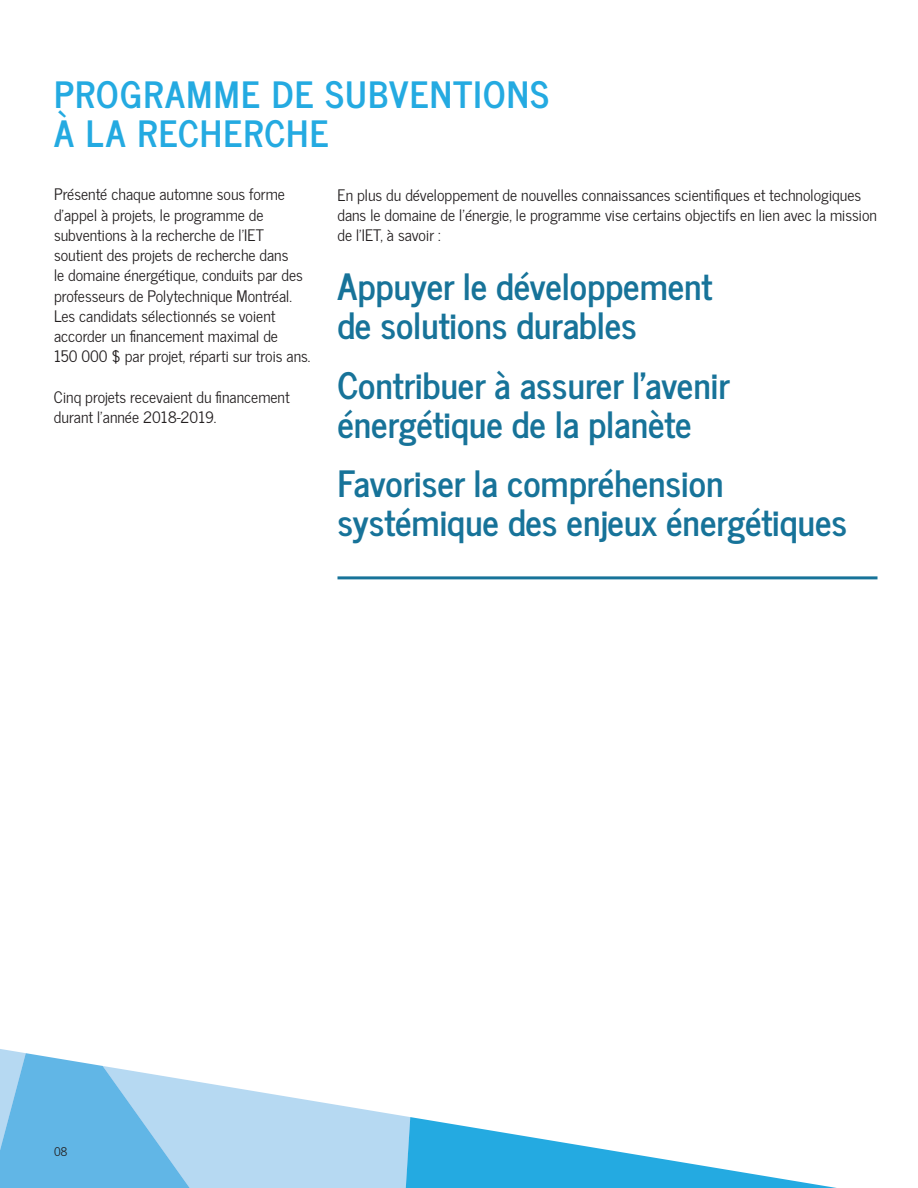
<style>
.page{position:relative;width:918px;height:1188px;background:#fff}
.page>*{position:absolute;margin:0;border:0;box-sizing:border-box;transform-origin:0 0}
.t1{font:700 36px/39px "News Cycle";color:#177399}
.t2{font:700 36px/39px "News Cycle";letter-spacing:.035em;color:#24aae1}
.t3{font:15.75px/20.2px "News Cycle";color:#231f20}
.t4{font:12px "News Cycle";color:#231f20}
</style>
<div class="page">
<svg style="left:0;top:1049px;width:837px;height:139px"></svg>
<hr style="left:338px;top:576px;width:540px;height:3px;background:#177399">
<h1 class="t2" style="left:54px;top:71px;width:496px">PROGRAMME DE SUBVENTIONS<br>À LA RECHERCHE</h1>
<p class="t3" style="left:54px;top:184px;width:258px">Présenté chaque automne sous forme d’appel à projets, le programme de subventions à la recherche de l’IET soutient des projets de recherche dans<br>le domaine énergétique, conduits par des professeurs de Polytechnique Montréal.<br>Les candidats sélectionnés se voient accorder un financement maximal de<br>150 000 $ par projet, réparti sur trois ans.</p>
<p class="t3" style="left:54px;top:386px;width:237px">Cinq projets recevaient du financement durant l’année 2018-2019.</p>
<p class="t3" style="left:338px;top:184px;width:541px">En plus du développement de nouvelles connaissances scientifiques et technologiques dans le domaine de l’énergie, le programme vise certains objectifs en lien avec la mission de l’IET, à savoir :</p>
<h1 class="t1" style="left:338px;top:264px;width:376px">Appuyer le développement de solutions durables</h1>
<h1 class="t1" style="left:338px;top:362px;width:394px">Contribuer à assurer l’avenir énergétique de la planète</h1>
<h1 class="t1" style="left:338px;top:461px;width:511px">Favoriser la compréhension systémique des enjeux énergétiques</h1>
<p class="t4" style="left:54px;top:1142px;width:15px">08</p>
</div>
